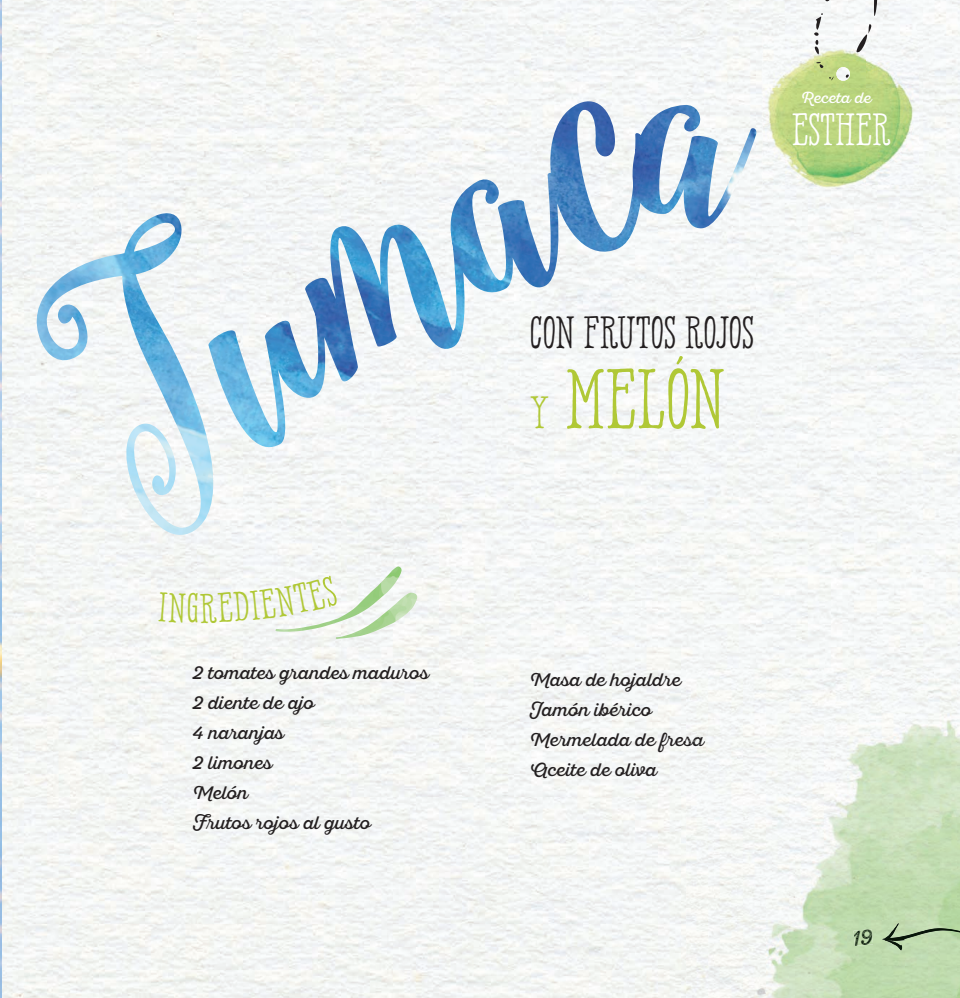
<style>
.page{position:relative;width:960px;height:998px;background:#fff}
.page>*{position:absolute;margin:0;border:0;box-sizing:border-box;transform-origin:0 0}
.t1{font:84px "Harman Deco";color:#b0c836}
.t2{font:45px "Harman Deco";color:#231f20}
.t3{font:45px "Harman Deco";color:#fff}
.t4{font:41.25px "Harman Deco";color:#b0c836}
.t5{font:18px/30px "Sant Elia Script";color:#231f20}
.t6{font:15px "Sant Elia Script";color:#fff}
.s1{font-size:45px}
.s2{color:#1d1a1c}
</style>
<div class="page">
<img style="left:0;top:0;width:960px;height:997px">
<img style="left:275px;top:565px;width:142px;height:74px">
<img style="left:763px;top:38px;width:156px;height:151px">
<svg style="left:845px;top:74px;width:4px;height:4px"></svg>
<svg style="left:824px;top:0;width:8px;height:2px"></svg>
<svg style="left:829px;top:76px;width:5px;height:4px"></svg>
<svg style="left:814px;top:13px;width:9px;height:41px"></svg>
<svg style="left:816px;top:62px;width:8px;height:6px"></svg>
<svg style="left:869px;top:0;width:8px;height:16px"></svg>
<svg style="left:856px;top:24px;width:16px;height:29px"></svg>
<img style="left:686px;top:667px;width:274px;height:330px">
<img style="left:686px;top:732px;width:19px;height:20px">
<svg style="left:882px;top:922px;width:78px;height:27px;background:#a6bf97"></svg>
<img style="left:22px;top:94px;width:736px;height:450px">
<svg style="left:158px;top:592px;width:28px;height:30px"></svg>
<svg style="left:200px;top:575px;width:138px;height:47px"></svg>
<svg style="left:853px;top:928px;width:20px;height:17px"></svg>
<p class="t6" style="left:801px;top:92px;width:71px">Receta de</p>
<h2 class="t3" style="left:791px;top:113px;width:100px">ESTHER</h2>
<h3 class="t4" style="left:187px;top:592px;width:14px">G</h3>
<h2 class="t2" style="left:530px;top:316px;width:226px">CON FRUTOS ROJOS</h2>
<h1 class="t1" style="left:530px;top:367px;width:197px"><span class="s1">Y</span> MELÓN</h1>
<p class="t5" style="left:193px;top:660px;width:237px">2 tomates grandes maduros<br>2 diente de ajo<br>4 naranjas<br>2 limones<br>Melón<br>Frutos rojos al gusto</p>
<p class="t5" style="left:530px;top:667px;width:175px">Masa de hojaldre<br>Jamón ibérico<br>Mermelada de fre<span class="s2">sa<br></span>Aceite de oliva</p>
</div>
